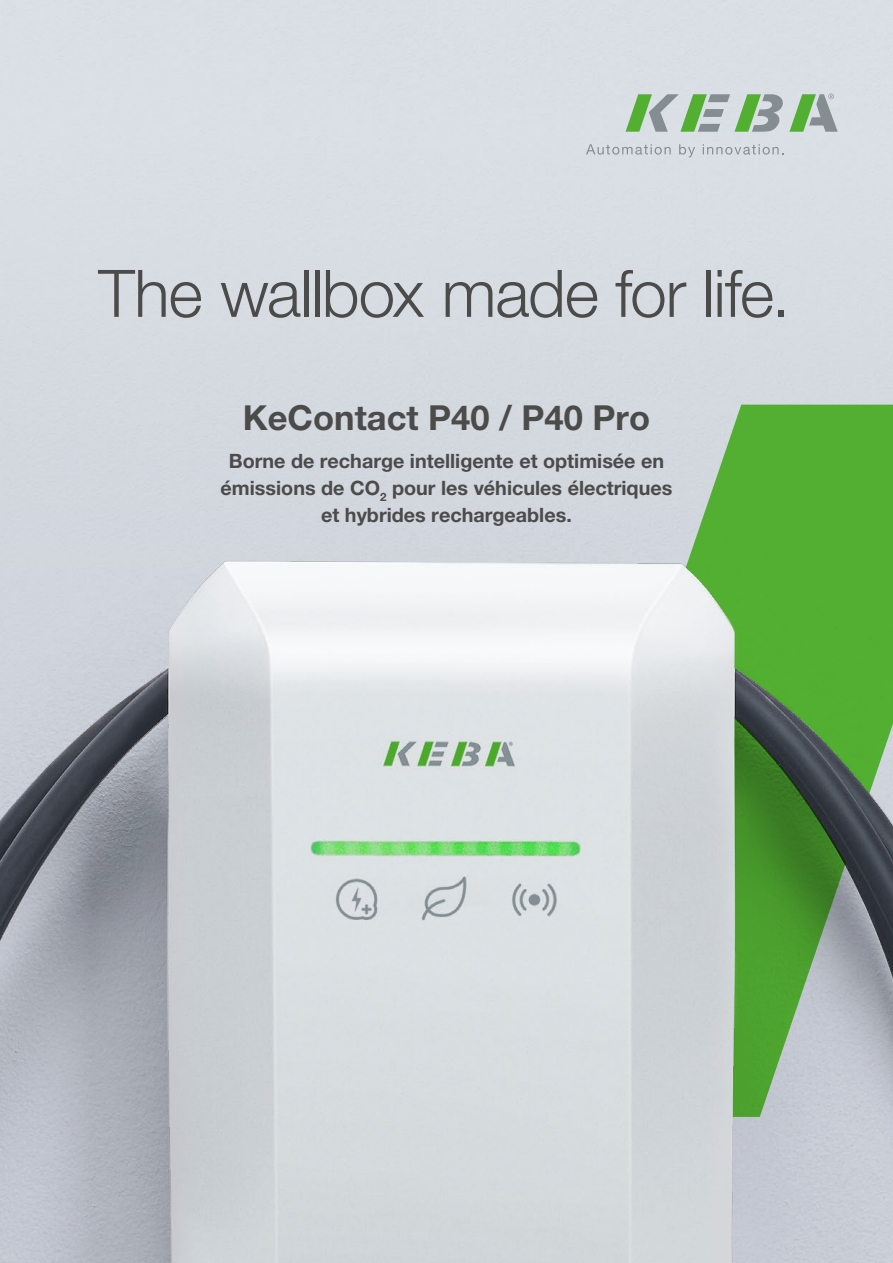
<style>
.page{position:relative;width:893px;height:1263px;background:#fff}
.page>*{position:absolute;margin:0;border:0;box-sizing:border-box;transform-origin:0 0}
.t1{font:300 65.7px "Helvetica Neue LT Pro";letter-spacing:-.015em;color:#4b4b4a}
.t2{font:700 34.5px "Helvetica Neue LT Pro";color:#4b4b4a}
.t3{font:700 19.8px/27px "Helvetica Neue LT Pro";color:#4b4b4a;text-align:center}
</style>
<div class="page">
<img style="left:0;top:0;width:893px;height:1263px">
<svg style="left:499px;top:405px;width:394px;height:712px;background:#a5c2a3"></svg>
<svg style="left:626px;top:94px;width:212px;height:38px;background:#a2bea2"></svg>
<svg style="left:586px;top:144px;width:85px;height:11px"></svg>
<svg style="left:679px;top:144px;width:16px;height:13px"></svg>
<svg style="left:703px;top:144px;width:81px;height:11px"></svg>
<h1 class="t1" style="left:98px;top:253px;width:693px">The wallbox made for life.</h1>
<h2 class="t2" style="left:243px;top:396px;width:409px">KeContact P40 / P40 Pro</h2>
<p class="t3" style="left:221px;top:447px;width:453px">Borne de recharge intelligente et optimisée en émissions de CO<sub>2</sub> pour les véhicules électriques et hybrides rechargeables.</p>
</div>
